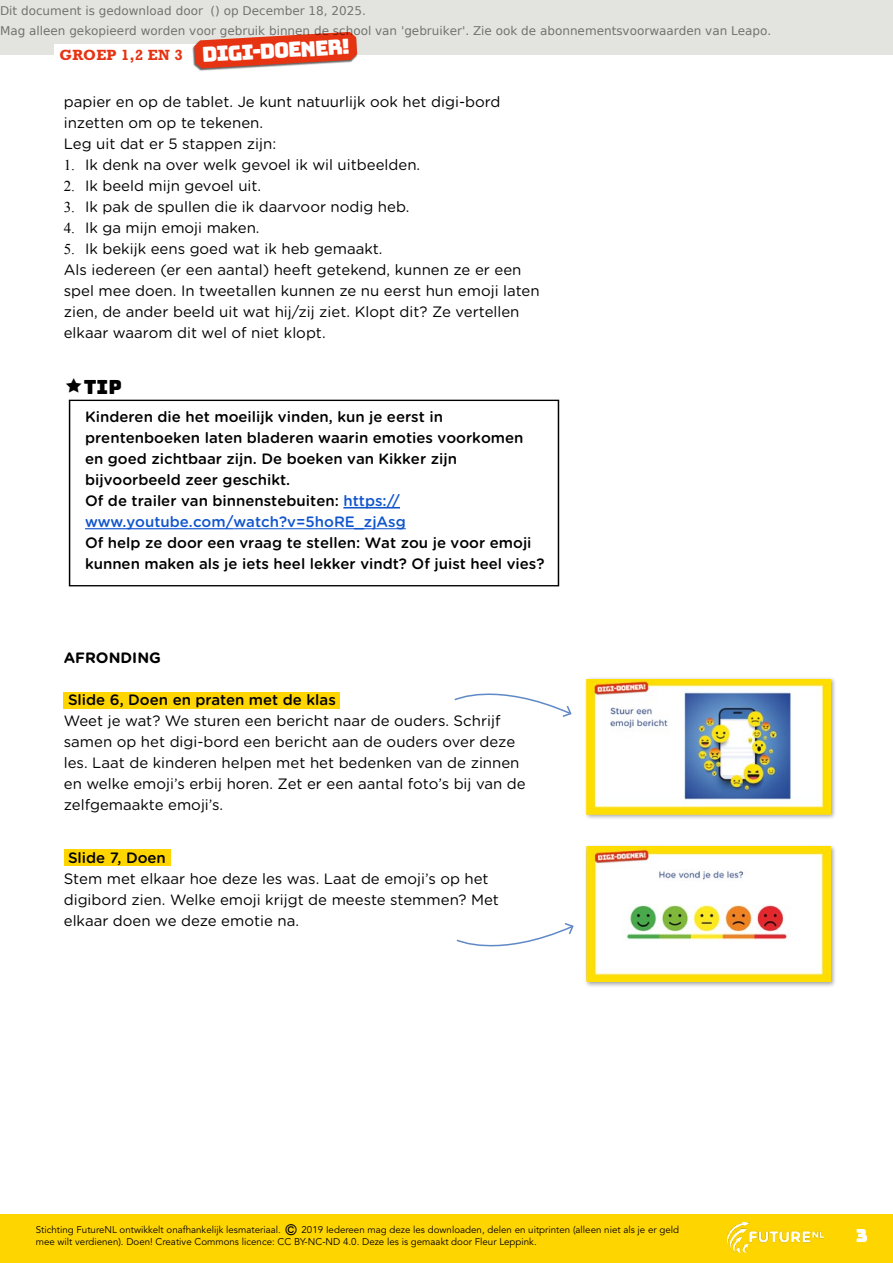
<style>
.page{position:relative;width:893px;height:1263px;background:#fff}
.page>*{position:absolute;margin:0;border:0;box-sizing:border-box;transform-origin:0 0}
.t1{font:20.85px "Bungee";color:#fff}
.t2{font:19.5px "Bungee";color:#000}
.t3{font:18px "Bungee";color:#000}
.t4{font:18px "Bungee";color:#fff}
.t5{font:15px/21px "Gotham Rounded";color:#000}
.t6{font:500 15px/21px "Gotham Rounded";color:#000}
.t7{font:700 15px "Rockwell Std";letter-spacing:.02em;color:#e63312}
.t8{font:700 15px "Gotham Rounded";color:#000}
.t9{font:12px/20.4px "DejaVu Sans";color:rgb(0 0 0/.5)}
.t10{font:9.75px/11.7px "Avenir LT Std";color:#000}
.s1{font-family:"Times New Roman"}
.s2{color:#15c}
.s3{font-weight:500;font-size:15px}
</style>
<div class="page">
<div style="left:0;top:0;width:893px;height:55px;background:#e3e3df"></div>
<div style="left:0;top:1214px;width:893px;height:49px;background:#ffd500"></div>
<img style="left:727px;top:1222px;width:97px;height:31px">
<div style="left:54px;top:44px;width:164px;height:21px;background:#fff"></div>
<div style="left:193px;top:32px;width:165px;height:39px;background:#000;opacity:.6"></div>
<svg style="left:194px;top:32px;width:163px;height:36px"></svg>
<div style="left:64px;top:692px;width:276px;height:17px;background:#ffd500"></div>
<div style="left:64px;top:849px;width:106px;height:17px;background:#ffd500"></div>
<hr style="left:233px;top:528px;width:173px;height:1px;background:#15c">
<hr style="left:85px;top:528px;width:148px;height:1px;background:#15c">
<hr style="left:343px;top:507px;width:57px;height:1px;background:#15c">
<div style="left:584px;top:677px;width:252px;height:143px;background:#000;opacity:.35"></div>
<img style="left:587px;top:679px;width:244px;height:135px">
<div style="left:584px;top:844px;width:252px;height:144px;background:#000;opacity:.35"></div>
<img style="left:587px;top:847px;width:244px;height:135px">
<svg style="left:454px;top:693px;width:118px;height:24px"></svg>
<svg style="left:456px;top:923px;width:118px;height:24px"></svg>
<div style="left:69px;top:400px;width:490px;height:186px;border:1px solid #000"></div>
<p class="t9" style="left:0;top:0;width:773px">Dit document is gedownload door () op December 18, 2025.<br>Mag alleen gekopieerd worden voor gebruik binnen de school van 'gebruiker'. Zie ook de abonnementsvoorwaarden van Leapo.</p>
<p class="t7" style="left:59px;top:46px;width:125px">GROEP 1,2 EN 3</p>
<h1 class="t1" style="left:202px;top:42px;width:150px;rotate:-3deg">digi-doener!</h1>
<p class="t5" style="left:64px;top:90px;width:438px">papier en op de tablet. Je kunt natuurlijk ook het digi-bord inzetten om op te tekenen.<br>Leg uit dat er 5 stappen zijn:</p>
<p class="t5" style="left:64px;top:153px;width:358px"><span class="s1">1.</span> Ik denk na over welk gevoel ik wil uitbeelden.</p>
<p class="t5" style="left:64px;top:174px;width:199px"><span class="s1">2.</span> Ik beeld mijn gevoel uit.</p>
<p class="t5" style="left:64px;top:195px;width:347px"><span class="s1">3.</span> Ik pak de spullen die ik daarvoor nodig heb.</p>
<p class="t5" style="left:64px;top:216px;width:197px"><span class="s1">4.</span> Ik ga mijn emoji maken.</p>
<p class="t5" style="left:64px;top:237px;width:477px"><span class="s1">5.</span> Ik bekijk eens goed wat ik heb gemaakt.<br>Als iedereen (er een aantal) heeft getekend, kunnen ze er een spel mee doen. In tweetallen kunnen ze nu eerst hun emoji laten zien, de ander beeld uit wat hij/zij ziet. Klopt dit? Ze vertellen elkaar waarom dit wel of niet klopt.</p>
<h2 class="t2" style="left:84px;top:376px;width:39px">Tip</h2>
<p class="t6" style="left:85px;top:405px;width:440px">Kinderen die het moeilijk vinden, kun je eerst in prentenboeken laten bladeren waarin emoties voorkomen en goed zichtbaar zijn. De boeken van Kikker zijn bijvoorbeeld zeer geschikt.<br>Of de trailer van binnenstebuiten: <span class="s2">https:// www.youtube.com/watch?v=5hoRE_zjAsg</span></p>
<p class="t6" style="left:85px;top:531px;width:461px">Of help ze door een vraag te stellen: Wat zou je voor emoji kunnen maken als je iets heel lekker vindt? Of juist heel vies?</p>
<p class="t8" style="left:64px;top:647px;width:99px">AFRONDING</p>
<p class="t6" style="left:68px;top:689px;width:269px">Slide 6, Doen en praten met de klas</p>
<p class="t5" style="left:64px;top:710px;width:463px">Weet je wat? We sturen een bericht naar de ouders. Schrijf samen op het digi-bord een bericht aan de ouders over deze les. Laat de kinderen helpen met het bedenken van de zinnen en welke emoji’s erbij horen. Zet er een aantal foto’s bij van de zelfgemaakte emoji’s.</p>
<p class="t6" style="left:68px;top:846px;width:99px">Slide 7, Doen</p>
<p class="t5" style="left:64px;top:867px;width:437px">Stem met elkaar hoe deze les was. Laat de emoji’s op het digibord zien. Welke emoji krijgt de meeste stemmen? Met elkaar doen we deze emotie na.</p>
<p class="t3" style="left:358px;top:1215px;width:13px">2</p>
<p class="t10" style="left:36px;top:1224px;width:645px">Stichting FutureNL ontwikkelt onafhankelijk lesmateriaal. <span class="s3">©</span> 2019 Iedereen mag deze les downloaden, delen en uitprinten (alleen niet als je er geld mee wilt verdienen). Doen! Creative Commons licence: CC BY-NC-ND 4.0. Deze les is gemaakt door Fleur Leppink.</p>
<p class="t4" style="left:856px;top:1225px;width:13px">3</p>
</div>
